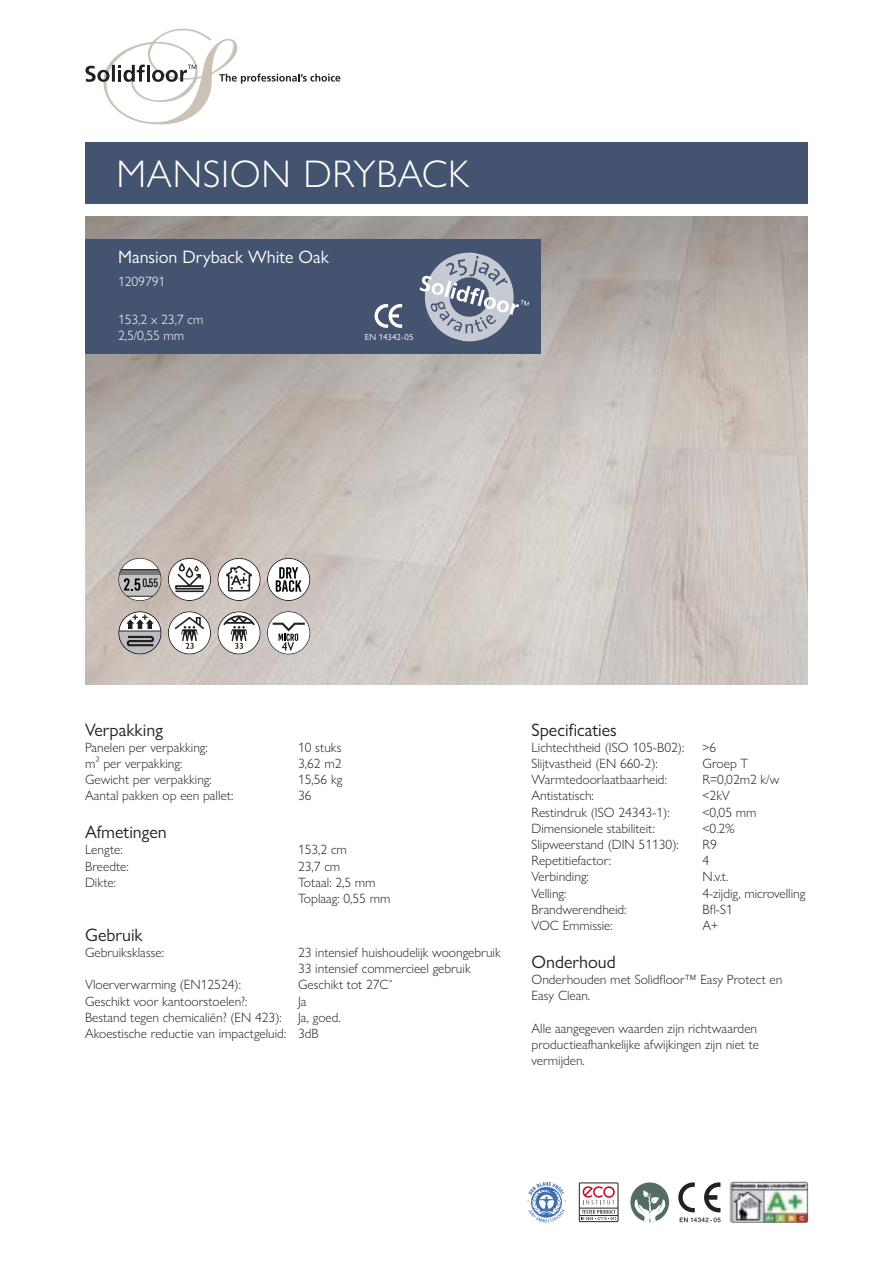
<style>
.page{position:relative;width:893px;height:1263px;background:#fff}
.page>*{position:absolute;margin:0;border:0;box-sizing:border-box;transform-origin:0 0}
.t1{font:300 38.7px "Gill Sans Nova";letter-spacing:.02em;color:#fff}
.t2{font:18px "Gill Sans Nova";color:#231f20}
.t3{font:18px "Gill Sans Nova";color:#fff}
.t4{font:300 13.5px/16.2px "Gill Sans Nova";color:#231f20}
.t5{font:300 13.5px/16.2px "Gill Sans Nova";color:#fff}
.t6{font:8.85px "Gill Sans Nova";letter-spacing:.015em;color:#fff}
</style>
<div class="page">
<img style="left:85px;top:217px;width:723px;height:468px">
<svg style="left:85px;top:29px;width:255px;height:95px"></svg>
<img style="left:729px;top:1181px;width:79px;height:42px">
<div style="left:85px;top:239px;width:455px;height:115px;background:#445370"></div>
<div style="left:85px;top:142px;width:723px;height:62px;background:#445370"></div>
<svg style="left:168px;top:558px;width:43px;height:43px"></svg>
<hr style="left:175px;top:590px;width:29px;height:2px;background:#231f20">
<svg style="left:175px;top:563px;width:29px;height:27px"></svg>
<div style="left:168px;top:558px;width:43px;height:43px;border:1px solid #231f20;border-radius:50%"></div>
<svg style="left:168px;top:612px;width:43px;height:42px"></svg>
<svg style="left:175px;top:617px;width:29px;height:32px"></svg>
<div style="left:168px;top:611px;width:43px;height:43px;border:1px solid #231f20;border-radius:50%"></div>
<div style="left:119px;top:558px;width:42px;height:43px;background:#fff;border-radius:50%"></div>
<svg style="left:119px;top:591px;width:42px;height:5px"></svg>
<hr style="left:119px;top:596px;width:42px;height:1px;background:#232322">
<svg style="left:119px;top:569px;width:42px;height:22px"></svg>
<div style="left:118px;top:558px;width:43px;height:43px;border:1px solid #231f20;border-radius:50%"></div>
<svg style="left:119px;top:612px;width:42px;height:42px"></svg>
<div style="left:118px;top:611px;width:43px;height:43px;border:1px solid #231f20;border-radius:50%"></div>
<div style="left:218px;top:558px;width:42px;height:43px;background:#fff;border-radius:50%"></div>
<svg style="left:226px;top:566px;width:26px;height:25px"></svg>
<div style="left:218px;top:558px;width:42px;height:43px;border:1px solid #231f20;border-radius:50%"></div>
<svg style="left:218px;top:612px;width:42px;height:42px"></svg>
<svg style="left:223px;top:615px;width:32px;height:34px"></svg>
<div style="left:218px;top:611px;width:42px;height:43px;border:1px solid #231f20;border-radius:50%"></div>
<svg style="left:267px;top:558px;width:43px;height:43px"></svg>
<svg style="left:267px;top:611px;width:43px;height:43px"></svg>
<svg style="left:273px;top:623px;width:32px;height:28px"></svg>
<div style="left:267px;top:611px;width:43px;height:43px;border:1px solid #231f20;border-radius:50%"></div>
<svg style="left:374px;top:304px;width:28px;height:24px"></svg>
<svg style="left:678px;top:1182px;width:43px;height:40px"></svg>
<svg style="left:630px;top:1182px;width:39px;height:40px"></svg>
<svg style="left:634px;top:1190px;width:31px;height:32px"></svg>
<svg style="left:527px;top:1182px;width:39px;height:41px"></svg>
<svg style="left:582px;top:1186px;width:33px;height:18px"></svg>
<div style="left:579px;top:1182px;width:39px;height:40px;border:1px solid #222221"></div>
<hr style="left:579px;top:1208px;width:39px;height:1px;background:#222221">
<hr style="left:579px;top:1215px;width:39px;height:1px;background:#222221">
<svg style="left:581px;top:1210px;width:35px;height:10px"></svg>
<svg style="left:419px;top:252px;width:110px;height:90px"></svg>
<h1 class="t1" style="left:116px;top:150px;width:354px">MANSION DRYBACK</h1>
<h2 class="t3" style="left:118px;top:246px;width:212px">Mansion Dryback White Oak</h2>
<p class="t5" style="left:118px;top:273px;width:49px">1209791</p>
<p class="t5" style="left:118px;top:311px;width:87px">153,2 x 23,7 cm<br>2,5/0,55 mm</p>
<p class="t6" style="left:365px;top:332px;width:50px">EN 14342-05</p>
<h2 class="t2" style="left:85px;top:718px;width:79px">Verpakking</h2>
<p class="t4" style="left:85px;top:739px;width:124px">Panelen per verpakking:</p>
<p class="t4" style="left:298px;top:739px;width:45px">10 stuks</p>
<p class="t4" style="left:85px;top:755px;width:99px">m² per verpakking:</p>
<p class="t4" style="left:298px;top:755px;width:45px">3,62 m2</p>
<p class="t4" style="left:85px;top:771px;width:128px">Gewicht per verpakking:</p>
<p class="t4" style="left:298px;top:771px;width:46px">15,56 kg</p>
<p class="t4" style="left:85px;top:788px;width:150px">Aantal pakken op een pallet:</p>
<p class="t4" style="left:298px;top:788px;width:15px">36</p>
<h2 class="t2" style="left:85px;top:821px;width:83px">Afmetingen</h2>
<p class="t4" style="left:85px;top:842px;width:39px">Lengte:</p>
<p class="t4" style="left:298px;top:842px;width:50px">153,2 cm</p>
<p class="t4" style="left:85px;top:858px;width:45px">Breedte:</p>
<p class="t4" style="left:298px;top:858px;width:44px">23,7 cm</p>
<p class="t4" style="left:85px;top:874px;width:32px">Dikte:</p>
<p class="t4" style="left:298px;top:874px;width:94px">Totaal: 2,5 mm<br>Toplaag: 0,55 mm</p>
<h2 class="t2" style="left:85px;top:924px;width:59px">Gebruik</h2>
<p class="t4" style="left:85px;top:944px;width:80px">Gebruiksklasse:</p>
<p class="t4" style="left:298px;top:944px;width:204px">23 intensief huishoudelijk woongebruik<br>33 intensief commercieel gebruik</p>
<p class="t4" style="left:85px;top:977px;width:157px">Vloerverwarming (EN12524):</p>
<p class="t4" style="left:298px;top:977px;width:96px">Geschikt tot 27C˚</p>
<p class="t4" style="left:85px;top:993px;width:164px">Geschikt voor kantoorstoelen?:</p>
<p class="t4" style="left:85px;top:993px;width:257px;text-indent:213px">Ja<br>Bestand tegen chemicaliën? (EN 423): Ja, goed.<br>Akoestische reductie van impactgeluid: 3dB</p>
<h2 class="t2" style="left:531px;top:718px;width:87px">Specificaties</h2>
<p class="t4" style="left:531px;top:739px;width:154px">Lichtechtheid (ISO 105-B02):</p>
<p class="t4" style="left:703px;top:739px;width:15px">&gt;6</p>
<p class="t4" style="left:531px;top:755px;width:128px">Slijtvastheid (EN 660-2):</p>
<p class="t4" style="left:703px;top:755px;width:47px">Groep T</p>
<p class="t4" style="left:531px;top:771px;width:137px">Warmtedoorlaatbaarheid:</p>
<p class="t4" style="left:703px;top:771px;width:78px">R=0,02m2 k/w</p>
<p class="t4" style="left:531px;top:788px;width:64px">Antistatisch:</p>
<p class="t4" style="left:703px;top:788px;width:29px">&lt;2kV</p>
<p class="t4" style="left:531px;top:804px;width:140px">Restindruk (ISO 24343-1):</p>
<p class="t4" style="left:703px;top:804px;width:55px">&lt;0,05 mm</p>
<p class="t4" style="left:531px;top:820px;width:125px">Dimensionele stabiliteit:</p>
<p class="t4" style="left:703px;top:820px;width:34px">&lt;0.2%</p>
<p class="t4" style="left:531px;top:836px;width:149px">Slipweerstand (DIN 51130):</p>
<p class="t4" style="left:703px;top:836px;width:16px">R9</p>
<p class="t4" style="left:531px;top:852px;width:81px">Repetitiefactor:</p>
<p class="t4" style="left:702px;top:852px;width:8px">4</p>
<p class="t4" style="left:531px;top:869px;width:59px">Verbinding:</p>
<p class="t4" style="left:703px;top:869px;width:27px">N.v.t.</p>
<p class="t4" style="left:531px;top:885px;width:36px">Velling:</p>
<p class="t4" style="left:703px;top:885px;width:104px">4-zijdig, microvelling</p>
<p class="t4" style="left:531px;top:901px;width:96px">Brandwerendheid:</p>
<p class="t4" style="left:702px;top:901px;width:32px">Bfl-S1</p>
<p class="t4" style="left:531px;top:917px;width:83px">VOC Emmissie:</p>
<p class="t4" style="left:703px;top:917px;width:17px">A+</p>
<h2 class="t2" style="left:531px;top:951px;width:86px">Onderhoud</h2>
<p class="t4" style="left:531px;top:971px;width:252px">Onderhouden met Solidfloor™ Easy Protect en<br>Easy Clean.</p>
<p class="t4" style="left:531px;top:1020px;width:229px">Alle aangegeven waarden zijn richtwaarden productieafhankelijke afwijkingen zijn niet te vermijden.</p>
</div>
